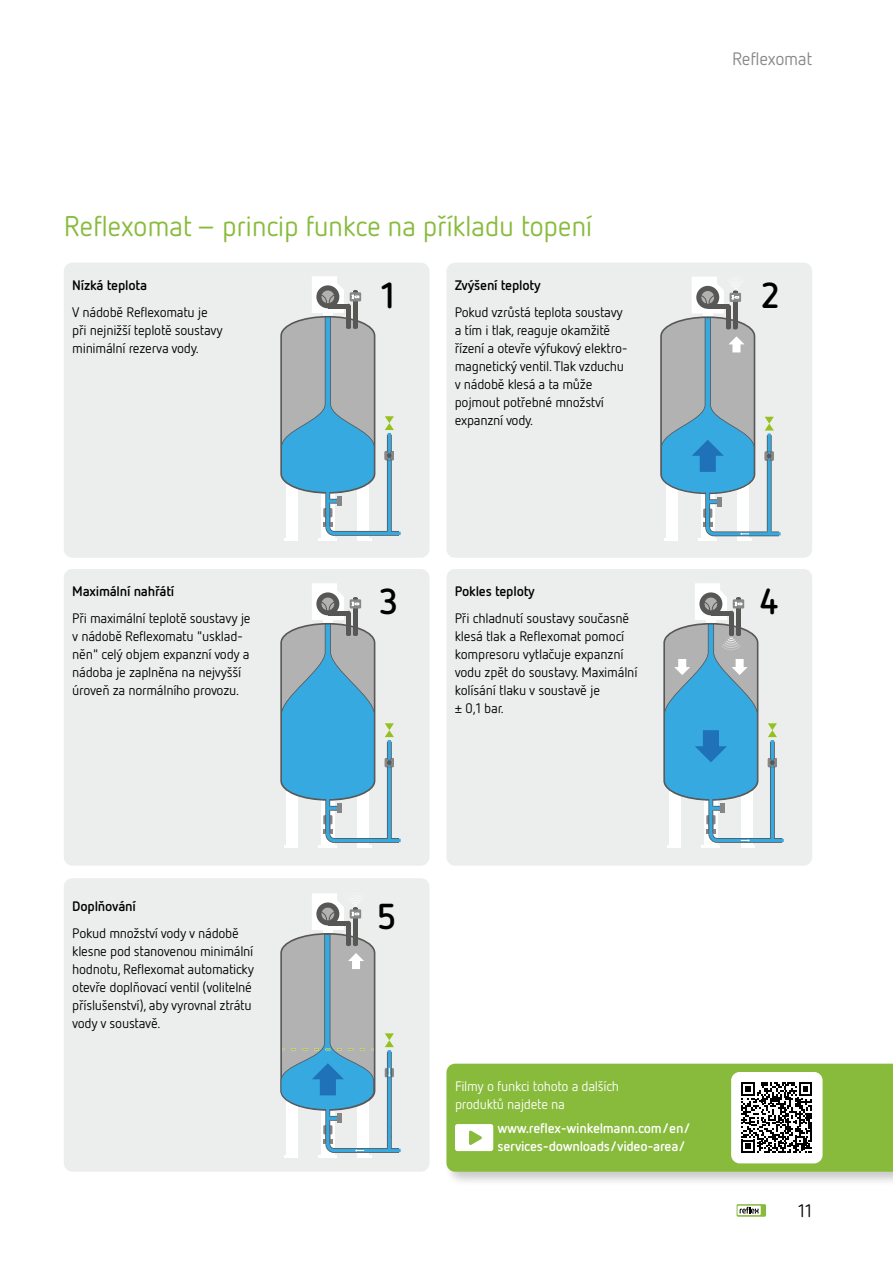
<style>
.page{position:relative;width:893px;height:1263px;background:#fff}
.page>*{position:absolute;margin:0;border:0;box-sizing:border-box;transform-origin:0 0}
.t1{font:700 36px "Netto Pro";color:#000}
.t2{font:28.5px "Netto Pro";letter-spacing:-.015em;color:#88bb3c}
.t3{font:18px "Netto Pro";letter-spacing:-.02em;color:#87888a}
.t4{font:18px "Netto Pro";color:#000}
.t5{font:13.8px/18px "Netto Pro";letter-spacing:-.02em;color:#000}
.t6{font:700 13.8px "Netto Pro";letter-spacing:-.015em;color:#000}
.t7{font:700 13.8px/18px "Netto Pro";letter-spacing:-.02em;color:#fff}
.t8{font:13.8px/18px "Netto Pro";letter-spacing:-.02em;color:#fff}
</style>
<div class="page">
<div style="left:446px;top:263px;width:366px;height:295px;background:#eceded;border-radius:9px"></div>
<div style="left:446px;top:569px;width:366px;height:297px;background:#eceded;border-radius:9px"></div>
<div style="left:64px;top:263px;width:365px;height:295px;background:#eceded;border-radius:9px"></div>
<div style="left:64px;top:569px;width:365px;height:297px;background:#eceded;border-radius:9px"></div>
<div style="left:64px;top:878px;width:365px;height:294px;background:#eceded;border-radius:9px"></div>
<div style="left:287px;top:483px;width:11px;height:57px;background:#fff"></div>
<svg style="left:321px;top:483px;width:14px;height:57px"></svg>
<div style="left:358px;top:483px;width:11px;height:57px;background:#fff"></div>
<svg style="left:325px;top:494px;width:5px;height:6px"></svg>
<hr style="left:326px;top:492px;width:3px;height:34px;background:#36a9e1">
<svg style="left:319px;top:500px;width:82px;height:40px"></svg>
<div style="left:337px;top:497px;width:5px;height:9px;background:#858686"></div>
<svg style="left:280px;top:276px;width:95px;height:218px"></svg>
<svg style="left:387px;top:435px;width:5px;height:96px"></svg>
<hr style="left:388px;top:435px;width:3px;height:96px;background:#36a9e1">
<div style="left:385px;top:451px;width:9px;height:9px;background:#878787"></div>
<svg style="left:387px;top:451px;width:5px;height:9px"></svg>
<svg style="left:385px;top:416px;width:9px;height:14px"></svg>
<svg style="left:660px;top:277px;width:121px;height:264px"></svg>
<div style="left:287px;top:790px;width:11px;height:57px;background:#fff"></div>
<svg style="left:321px;top:790px;width:14px;height:57px"></svg>
<div style="left:358px;top:790px;width:11px;height:57px;background:#fff"></div>
<svg style="left:325px;top:801px;width:5px;height:6px"></svg>
<hr style="left:326px;top:799px;width:3px;height:34px;background:#36a9e1">
<svg style="left:319px;top:807px;width:82px;height:40px"></svg>
<div style="left:337px;top:804px;width:5px;height:9px;background:#858686"></div>
<svg style="left:280px;top:583px;width:95px;height:218px"></svg>
<svg style="left:387px;top:767px;width:5px;height:71px"></svg>
<hr style="left:388px;top:763px;width:3px;height:75px;background:#36a9e1">
<svg style="left:387px;top:742px;width:5px;height:16px"></svg>
<hr style="left:388px;top:742px;width:3px;height:21px;background:#36a9e1">
<svg style="left:385px;top:723px;width:9px;height:14px"></svg>
<div style="left:385px;top:758px;width:9px;height:9px;background:#878787"></div>
<svg style="left:387px;top:758px;width:5px;height:9px"></svg>
<div style="left:287px;top:1100px;width:11px;height:57px;background:#fff"></div>
<svg style="left:321px;top:1100px;width:14px;height:57px"></svg>
<div style="left:358px;top:1100px;width:11px;height:57px;background:#fff"></div>
<svg style="left:325px;top:1111px;width:5px;height:6px"></svg>
<hr style="left:326px;top:1109px;width:3px;height:34px;background:#36a9e1">
<div style="left:337px;top:1114px;width:5px;height:9px;background:#858686"></div>
<svg style="left:387px;top:1052px;width:5px;height:65px"></svg>
<hr style="left:388px;top:1052px;width:3px;height:96px;background:#36a9e1">
<svg style="left:319px;top:1117px;width:82px;height:40px"></svg>
<svg style="left:385px;top:1033px;width:9px;height:14px"></svg>
<div style="left:385px;top:1068px;width:9px;height:9px;background:#878787"></div>
<svg style="left:387px;top:1068px;width:5px;height:9px"></svg>
<svg style="left:280px;top:893px;width:95px;height:218px"></svg>
<div style="left:670px;top:790px;width:11px;height:57px;background:#fff"></div>
<svg style="left:704px;top:790px;width:14px;height:57px"></svg>
<div style="left:741px;top:790px;width:11px;height:57px;background:#fff"></div>
<svg style="left:708px;top:801px;width:5px;height:6px"></svg>
<hr style="left:709px;top:799px;width:3px;height:34px;background:#36a9e1">
<div style="left:720px;top:804px;width:5px;height:9px;background:#858686"></div>
<svg style="left:663px;top:583px;width:95px;height:218px"></svg>
<svg style="left:702px;top:807px;width:82px;height:40px"></svg>
<svg style="left:770px;top:742px;width:5px;height:96px"></svg>
<hr style="left:771px;top:742px;width:3px;height:96px;background:#36a9e1">
<svg style="left:768px;top:723px;width:9px;height:14px"></svg>
<div style="left:768px;top:758px;width:9px;height:9px;background:#878787"></div>
<svg style="left:770px;top:758px;width:5px;height:9px"></svg>
<div style="left:443px;top:1061px;width:450px;height:126px;background:#000;opacity:.22"></div>
<div style="left:446px;top:1064px;width:447px;height:108px;background:#88bb3c"></div>
<svg style="left:455px;top:1118px;width:38px;height:33px"></svg>
<div style="left:731px;top:1072px;width:92px;height:91px;background:#fff;border-radius:9px"></div>
<svg style="left:731px;top:1073px;width:81px;height:80px"></svg>
<svg style="left:737px;top:1204px;width:29px;height:13px"></svg>
<svg style="left:737px;top:1206px;width:24px;height:9px"></svg>
<svg style="left:740px;top:1207px;width:19px;height:6px"></svg>
<h2 class="t2" style="left:64px;top:207px;width:530px">Reflexomat – princip funkce na příkladu topení</h2>
<p class="t6" style="left:72px;top:275px;width:76px">Nízká teplota</p>
<p class="t5" style="left:72px;top:302px;width:152px">V nádobě Reflexomatu je při nejnižší teplotě soustavy minimální rezerva vody.</p>
<p class="t6" style="left:72px;top:581px;width:104px">Maximální nahřátí</p>
<p class="t5" style="left:72px;top:608px;width:180px">Při maximální teplotě soustavy je v nádobě Reflexomatu "usklad&shy;něn" celý objem expanzní vody a nádoba je zaplněna na nejvyšší úroveň za normálního provozu.</p>
<h1 class="t1" style="left:381px;top:271px;width:16px">1</h1>
<p class="t6" style="left:455px;top:275px;width:88px">Zvýšení teploty</p>
<p class="t5" style="left:455px;top:302px;width:175px">Pokud vzrůstá teplota soustavy a tím i tlak, reaguje okamžitě řízení a otevře výfukový elektro&shy;magnetický ventil. Tlak vzduchu v nádobě klesá a ta může pojmout potřebné množství expanzní vody.</p>
<h1 class="t1" style="left:379px;top:577px;width:21px">3</h1>
<p class="t6" style="left:455px;top:581px;width:82px">Pokles teploty</p>
<p class="t5" style="left:455px;top:608px;width:184px">Při chladnutí soustavy současně klesá tlak a Reflexomat pomocí kompresoru vytlačuje expanzní vodu zpět do soustavy. Maximální kolísání tlaku v soustavě je<br>± 0,1 bar.</p>
<h3 class="t3" style="left:732px;top:47px;width:82px">Reflexomat</h3>
<h1 class="t1" style="left:761px;top:271px;width:20px">2</h1>
<h1 class="t1" style="left:759px;top:577px;width:20px">4</h1>
<p class="t6" style="left:72px;top:896px;width:65px">Doplňování</p>
<p class="t5" style="left:72px;top:923px;width:183px">Pokud množství vody v nádobě klesne pod stanovenou minimální hodnotu, Reflexomat automaticky otevře doplňovací ventil (volitelné příslušenství), aby vyrovnal ztrátu vody v soustavě.</p>
<h1 class="t1" style="left:377px;top:892px;width:21px">5</h1>
<p class="t8" style="left:455px;top:1076px;width:166px">Filmy o funkci tohoto a dalších produktů najdete na</p>
<p class="t7" style="left:497px;top:1118px;width:195px">www.reflex-winkelmann.com/en/ services-downloads/video-area/</p>
<h3 class="t4" style="left:798px;top:1199px;width:15px">11</h3>
</div>
